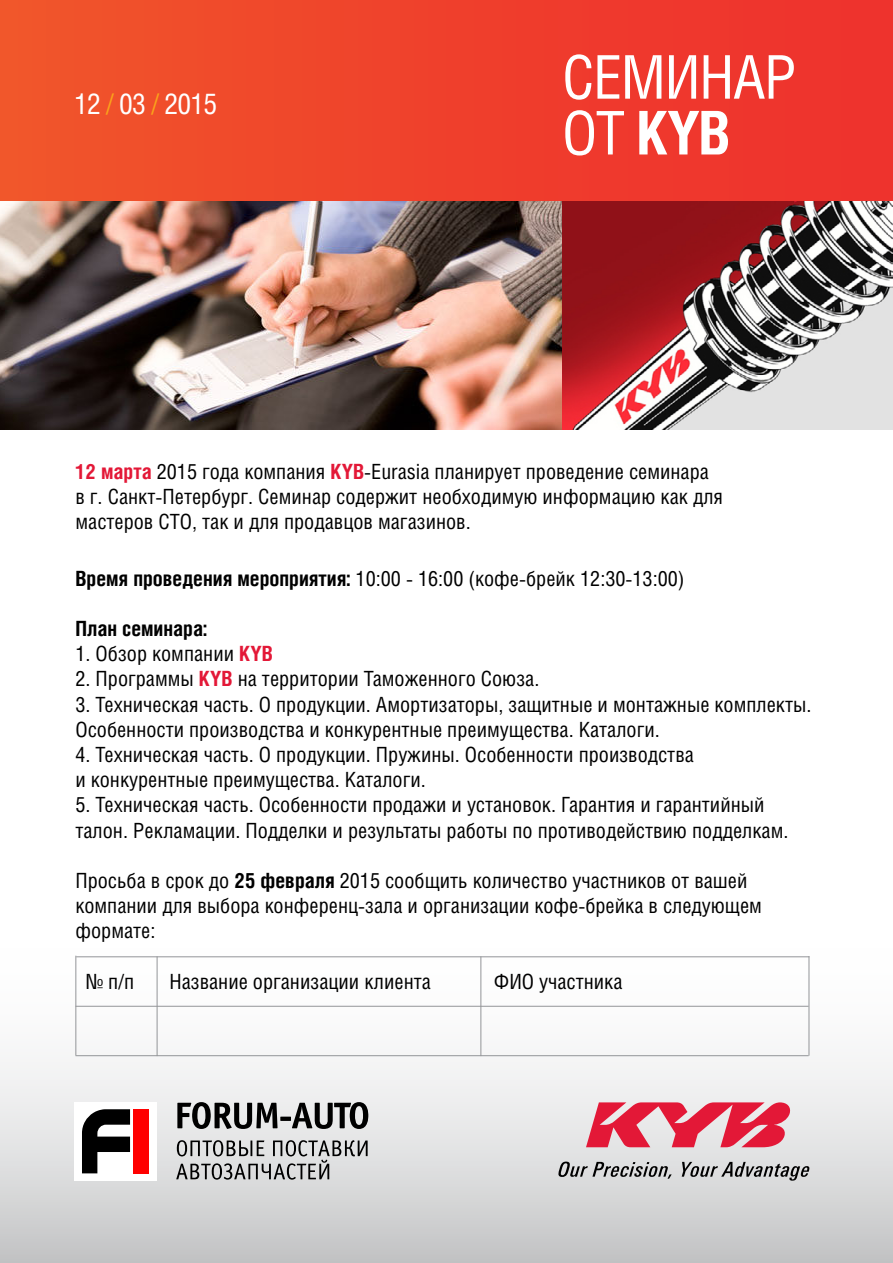
<style>
.page{position:relative;width:893px;height:1263px;background:#fff}
.page>*{position:absolute;margin:0;border:0;box-sizing:border-box;transform-origin:0 0}
.t1{font:60.3px/55.8px "Helios Cond";letter-spacing:-.025em;color:#fff}
.t2{font:28.65px "Helios Cond";letter-spacing:-.025em;color:#fff}
.t3{font:21px/25.2px "Helios Cond";color:#000}
.t4{font:700 21px "Helios Cond";color:#000}
.s1{color:#faa21b}
.s2{font-weight:700}
.s3{font-weight:700;color:#e31837}
</style>
<div class="page">
<div style="left:1px;top:946px;width:891px;height:316px;background:linear-gradient(to bottom,#fff,#cacbcc)"></div>
<div style="left:0;top:1px;width:893px;height:201px;background:linear-gradient(to right,#f0542b,#ee2f2d)"></div>
<div style="left:74px;top:1102px;width:83px;height:78px;background:#fff"></div>
<svg style="left:177px;top:1102px;width:191px;height:27px"></svg>
<div style="left:133px;top:1109px;width:16px;height:64px;background:#f00"></div>
<svg style="left:82px;top:1109px;width:48px;height:64px"></svg>
<svg style="left:176px;top:1140px;width:192px;height:40px"></svg>
<svg style="left:586px;top:1102px;width:205px;height:45px"></svg>
<svg style="left:558px;top:1161px;width:114px;height:18px"></svg>
<svg style="left:682px;top:1162px;width:127px;height:19px"></svg>
<img style="left:1px;top:202px;width:892px;height:228px">
<hr style="left:76px;top:956px;width:733px;height:1px;background:#939598">
<hr style="left:75px;top:1006px;width:734px;height:1px;background:#939598">
<hr style="left:75px;top:1055px;width:734px;height:1px;background:#939598">
<hr style="left:480px;top:956px;width:1px;height:100px;background:#939598">
<hr style="left:157px;top:956px;width:1px;height:100px;background:#939598">
<hr style="left:809px;top:956px;width:1px;height:100px;background:#939598">
<hr style="left:75px;top:956px;width:1px;height:99px;background:#939598">
<h2 class="t2" style="left:74px;top:87px;width:145px">12 <span class="s1">/</span> 03 <span class="s1">/</span> 2015</h2>
<h1 class="t1" style="left:562px;top:48px;width:237px">СЕМИНАР<br>ОТ <span class="s2">KYB</span></h1>
<p class="t3" style="left:75px;top:458px;width:649px"><span class="s3">12 марта</span> 2015 года компания <span class="s3">KYB</span>-Eurasia планирует проведение семинара в г. Санкт-Петербург. Семинар содержит необходимую информацию как для мастеров СТО, так и для продавцов магазинов.</p>
<p class="t3" style="left:75px;top:565px;width:611px"><span class="s2">Время проведения мероприятия:</span> 10:00 - 16:00 (кофе-брейк 12:30-13:00)</p>
<p class="t4" style="left:75px;top:616px;width:133px">План семинара:</p>
<p class="t3" style="left:75px;top:641px;width:199px">1. Обзор компании <span class="s3">KYB</span></p>
<p class="t3" style="left:75px;top:666px;width:465px">2. Программы <span class="s3">KYB</span> на территории Таможенного Союза.</p>
<p class="t3" style="left:75px;top:691px;width:738px">3. Техническая часть. О продукции. Амортизаторы, защитные и монтажные комплекты.<br>Особенности производства и конкурентные преимущества. Каталоги.</p>
<p class="t3" style="left:75px;top:741px;width:620px">4. Техническая часть. О продукции. Пружины. Особенности производства и конкурентные преимущества. Каталоги.</p>
<p class="t3" style="left:75px;top:792px;width:715px">5. Техническая часть. Особенности продажи и установок. Гарантия и гарантийный талон. Рекламации. Подделки и результаты работы по противодействию подделкам.</p>
<p class="t3" style="left:75px;top:867px;width:688px">Просьба в срок до <span class="s2">25 февраля</span> 2015 сообщить количество участников от вашей компании для выбора конференц-зала и организации кофе-брейка в следующем формате:</p>
<p class="t3" style="left:86px;top:968px;width:50px">№ п/п</p>
<p class="t3" style="left:169px;top:968px;width:263px">Название организации клиента</p>
<p class="t3" style="left:494px;top:968px;width:130px">ФИО участника</p>
</div>
